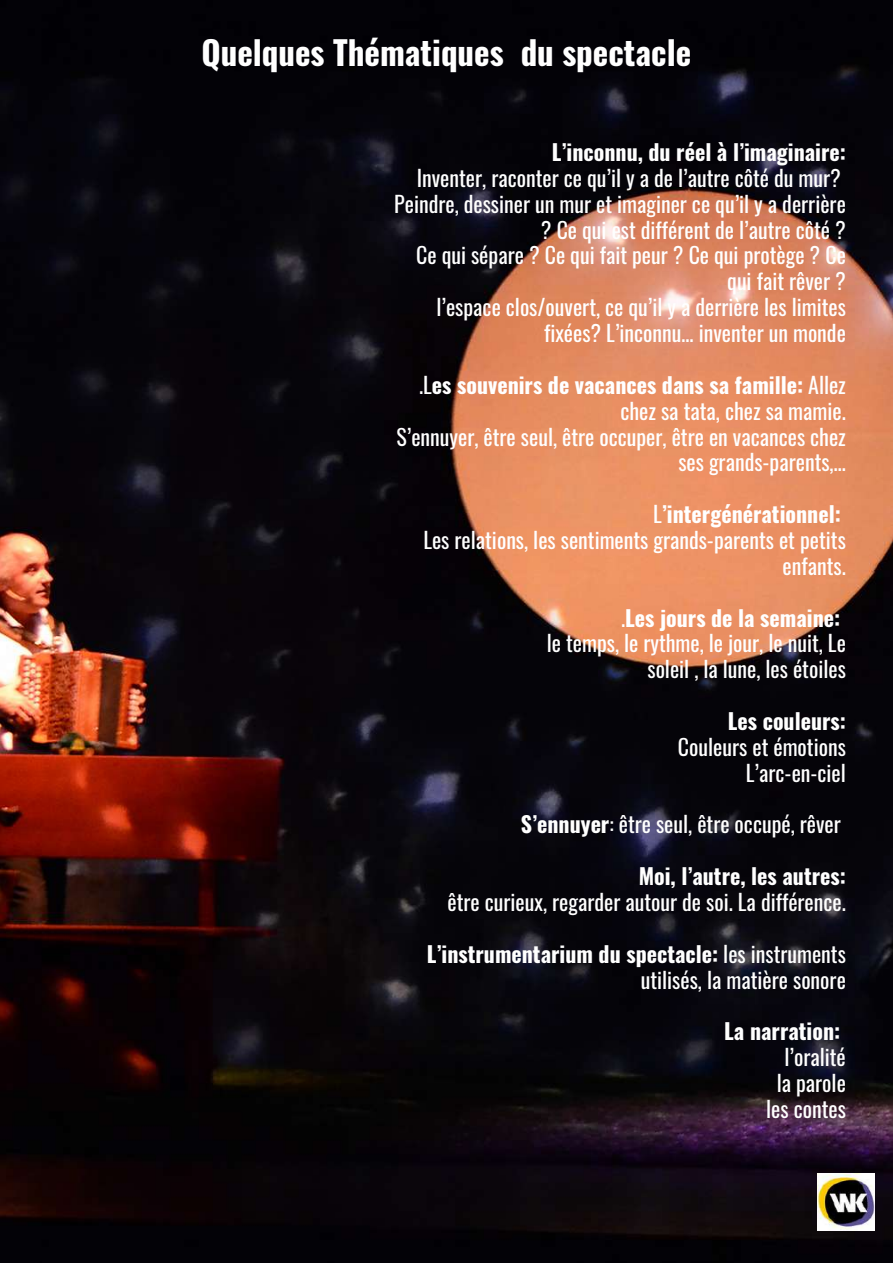
<style>
.page{position:relative;width:893px;height:1264px;background:#fff}
.page>*{position:absolute;margin:0;border:0;box-sizing:border-box;transform-origin:0 0}
.t1{font:700 33px "Oswald";color:#fff}
.t2{font:21.9px/25.8px "Oswald";color:#fff;text-align:right}
.t3{font:700 21.9px "Oswald";color:#fff}
.s1{font-weight:700}
</style>
<div class="page">
<img style="left:0;top:0;width:892px;height:1262px">
<img style="left:817px;top:1173px;width:57px;height:57px">
<h1 class="t1" style="left:201px;top:27px;width:491px">Quelques Thématiques du spectacle</h1>
<p class="t3" style="left:552px;top:135px;width:295px">L’inconnu, du réel à l’imaginaire:</p>
<p class="t2" style="left:394px;top:164px;width:453px">Inventer, raconter ce qu’il y a de l’autre côté du mur?<br>Peindre, dessiner un mur et imaginer ce qu’il y a derrière ? Ce qui est différent de l’autre côté ?<br>Ce qui sépare ? Ce qui fait peur ? Ce qui protège ? Ce qui fait rêver ?<br>l’espace clos/ouvert, ce qu’il y a derrière les limites fixées? L’inconnu… inventer un monde</p>
<p class="t2" style="left:396px;top:371px;width:451px">.L<span class="s1">es souvenirs de vacances dans sa famille:</span> Allez chez sa tata, chez sa mamie.<br>S’ennuyer, être seul, être occuper, être en vacances chez ses grands-parents,…</p>
<p class="t2" style="left:423px;top:500px;width:424px">L<span class="s1">’intergénérationnel:<br></span>Les relations, les sentiments grands-parents et petits enfants.</p>
<p class="t2" style="left:546px;top:603px;width:300px">.<span class="s1">Les jours de la semaine:<br></span>le temps, le rythme, le jour, le nuit, Le soleil , la lune, les étoiles</p>
<p class="t3" style="left:727px;top:704px;width:120px">Les couleurs:</p>
<p class="t2" style="left:678px;top:733px;width:169px">Couleurs et émotions<br>L’arc-en-ciel</p>
<p class="t2" style="left:521px;top:810px;width:321px"><span class="s1">S’ennuyer</span>: être seul, être occupé, rêver</p>
<p class="t3" style="left:638px;top:859px;width:209px">Moi, l’autre, les autres:</p>
<p class="t2" style="left:447px;top:888px;width:400px">être curieux, regarder autour de soi. La différence.</p>
<p class="t2" style="left:427px;top:940px;width:420px"><span class="s1">L’instrumentarium du spectacle:</span> les instruments utilisés, la matière sonore</p>
<p class="t3" style="left:724px;top:1014px;width:117px">La narration:</p>
<p class="t2" style="left:766px;top:1043px;width:81px">l’oralité la parole les contes</p>
</div>
